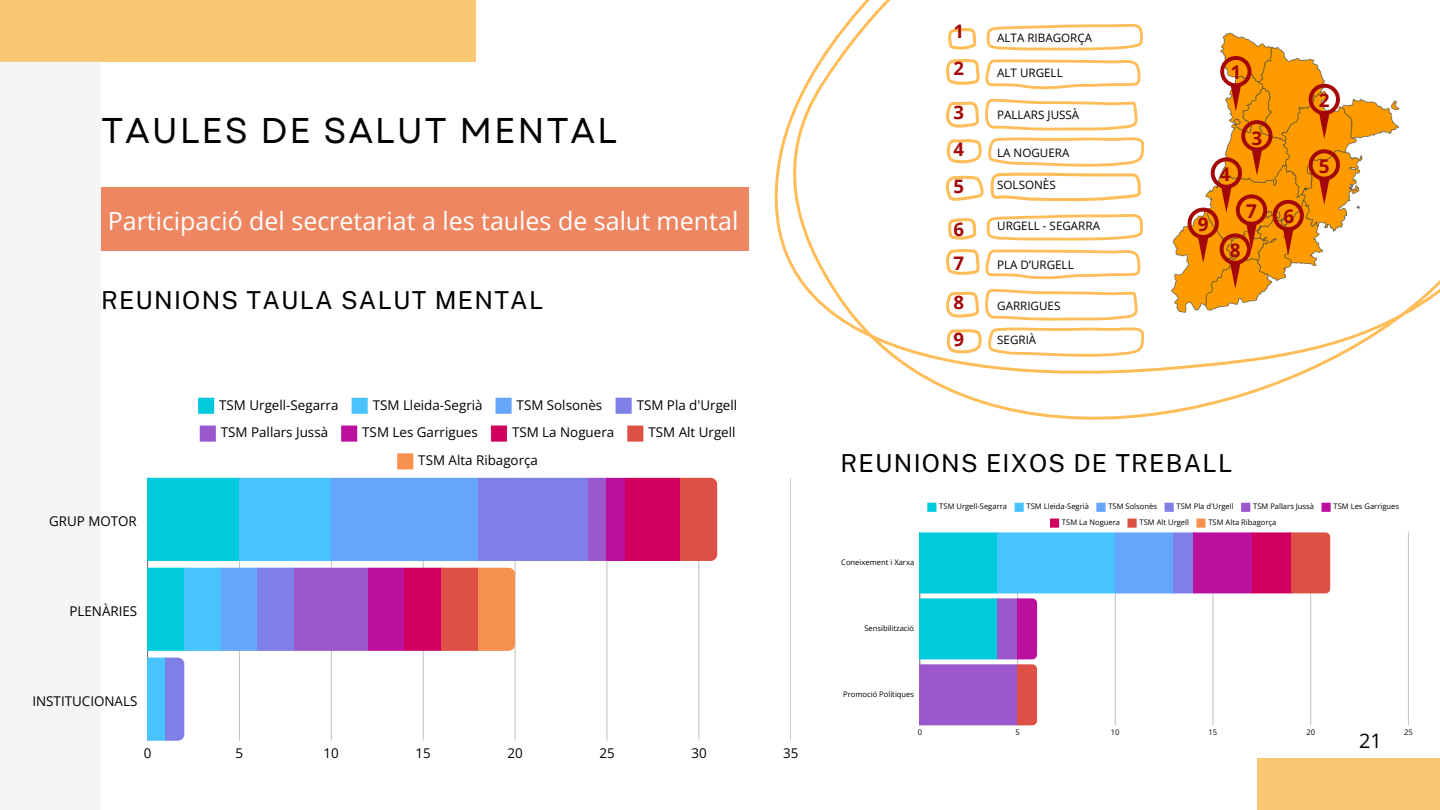
<style>
.page{position:relative;width:1440px;height:810px;background:#fff}
.page>*{position:absolute;margin:0;border:0;box-sizing:border-box;transform-origin:0 0}
.t1{font:35.8px "Garet";letter-spacing:.05em;color:#000}
.t2{font:25px "Open Sans";color:#fff}
.t3{font:24.8px "Public Sans";letter-spacing:.05em;color:#000}
.t4{font:20px "Open Sans";color:#000}
.t5{font:700 18.9px "Open Sans";color:#a40707}
.t6{font:700 18.6px "Open Sans";color:#a40707}
.t7{font:13.4px "Open Sans";color:#000}
.t8{font:11.6px "Open Sans";color:#000}
.t9{font:7.6px "Open Sans";color:#000}
</style>
<div class="page">
<div style="left:0;top:0;width:476px;height:61px;background:#fac772"></div>
<svg style="left:924px;top:378px;width:369px;height:42px"></svg>
<svg style="left:774px;top:0;width:666px;height:378px"></svg>
<div style="left:1257px;top:758px;width:183px;height:52px;background:#fac772"></div>
<svg style="left:987px;top:24px;width:156px;height:26px"></svg>
<svg style="left:947px;top:28px;width:30px;height:22px"></svg>
<svg style="left:945px;top:58px;width:196px;height:31px"></svg>
<svg style="left:945px;top:99px;width:193px;height:32px"></svg>
<svg style="left:945px;top:137px;width:200px;height:64px"></svg>
<svg style="left:987px;top:214px;width:156px;height:27px"></svg>
<svg style="left:988px;top:327px;width:157px;height:30px"></svg>
<svg style="left:947px;top:218px;width:30px;height:22px"></svg>
<svg style="left:945px;top:249px;width:196px;height:30px"></svg>
<svg style="left:945px;top:289px;width:193px;height:32px"></svg>
<svg style="left:946px;top:329px;width:36px;height:24px"></svg>
<div style="left:927px;top:503px;width:9px;height:9px;background:#00cadc"></div>
<div style="left:1015px;top:503px;width:9px;height:9px;background:#49c3fb"></div>
<div style="left:1096px;top:503px;width:10px;height:9px;background:#65a6fa"></div>
<div style="left:1165px;top:503px;width:9px;height:9px;background:#7e80e7"></div>
<div style="left:1241px;top:503px;width:9px;height:9px;background:#9b57cc"></div>
<div style="left:1322px;top:503px;width:9px;height:9px;background:#bb109d"></div>
<div style="left:1050px;top:519px;width:9px;height:9px;background:#d0005f"></div>
<div style="left:1128px;top:519px;width:9px;height:9px;background:#de4f45"></div>
<div style="left:1196px;top:519px;width:10px;height:9px;background:#f79150"></div>
<hr style="left:1408px;top:532px;width:1px;height:193px;background:#c5c5c5">
<svg style="left:920px;top:532px;width:410px;height:193px"></svg>
<div style="left:101px;top:187px;width:647px;height:64px;background:#ee8661"></div>
<div style="left:0;top:61px;width:101px;height:749px;background:#f5f5f3"></div>
<svg style="left:198px;top:398px;width:16px;height:16px"></svg>
<svg style="left:352px;top:398px;width:16px;height:16px"></svg>
<svg style="left:496px;top:398px;width:16px;height:16px"></svg>
<svg style="left:616px;top:398px;width:16px;height:16px"></svg>
<svg style="left:200px;top:426px;width:16px;height:16px"></svg>
<svg style="left:341px;top:426px;width:16px;height:16px"></svg>
<svg style="left:491px;top:426px;width:16px;height:16px"></svg>
<svg style="left:627px;top:426px;width:16px;height:16px"></svg>
<svg style="left:397px;top:453px;width:16px;height:16px"></svg>
<hr style="left:148px;top:478px;width:1px;height:263px;background:#000;opacity:.6">
<hr style="left:239px;top:478px;width:1px;height:263px;background:#c2c2c2">
<hr style="left:331px;top:478px;width:1px;height:263px;background:#cacaca">
<hr style="left:423px;top:478px;width:1px;height:263px;background:#d2d2d2">
<hr style="left:515px;top:478px;width:1px;height:263px;background:#dadada">
<hr style="left:607px;top:478px;width:1px;height:263px;background:#e2e2e2">
<hr style="left:699px;top:478px;width:1px;height:263px;background:#eaeaea">
<hr style="left:790px;top:478px;width:1px;height:263px;background:#ccc">
<svg style="left:148px;top:478px;width:569px;height:83px;background:#6b8bd2"></svg>
<svg style="left:148px;top:568px;width:367px;height:83px;background:#936eb0"></svg>
<svg style="left:148px;top:658px;width:36px;height:83px;background:#66a0f0"></svg>
<img style="left:1165px;top:21px;width:248px;height:294px">
<svg style="left:1188px;top:56px;width:152px;height:233px"></svg>
<p class="t1" style="left:101px;top:104px;width:518px">TAULES DE SALUT MENTAL</p>
<p class="t2" style="left:108px;top:203px;width:632px">Participació del secretariat a les taules de salut mental</p>
<p class="t3" style="left:101px;top:285px;width:444px">REUNIONS TAULA SALUT MENTAL</p>
<h3 class="t7" style="left:49px;top:512px;width:89px">GRUP MOTOR</h3>
<h3 class="t7" style="left:69px;top:601px;width:69px">PLENÀRIES</h3>
<h3 class="t7" style="left:32px;top:691px;width:106px">INSTITUCIONALS</h3>
<h3 class="t7" style="left:219px;top:395px;width:121px">TSM Urgell-Segarra</h3>
<h3 class="t7" style="left:373px;top:395px;width:111px">TSM Lleida-Segrià</h3>
<h3 class="t7" style="left:517px;top:395px;width:87px">TSM Solsonès</h3>
<h3 class="t7" style="left:637px;top:395px;width:102px">TSM Pla d'Urgell</h3>
<h3 class="t7" style="left:221px;top:423px;width:109px">TSM Pallars Jussà</h3>
<h3 class="t7" style="left:362px;top:423px;width:117px">TSM Les Garrigues</h3>
<h3 class="t7" style="left:512px;top:423px;width:104px">TSM La Noguera</h3>
<h3 class="t7" style="left:648px;top:423px;width:89px">TSM Alt Urgell</h3>
<h3 class="t7" style="left:418px;top:451px;width:121px">TSM Alta Ribagorça</h3>
<h3 class="t7" style="left:144px;top:744px;width:9px">0</h3>
<h3 class="t7" style="left:236px;top:744px;width:9px">5</h3>
<h3 class="t7" style="left:324px;top:744px;width:17px">10</h3>
<h3 class="t7" style="left:416px;top:744px;width:17px">15</h3>
<h3 class="t7" style="left:508px;top:744px;width:17px">20</h3>
<h3 class="t7" style="left:599px;top:744px;width:17px">25</h3>
<h3 class="t7" style="left:691px;top:744px;width:17px">30</h3>
<h3 class="t7" style="left:783px;top:744px;width:17px">35</h3>
<p class="t6" style="left:953px;top:18px;width:12px">1</p>
<p class="t6" style="left:953px;top:55px;width:12px">2</p>
<p class="t6" style="left:953px;top:99px;width:12px">3</p>
<p class="t6" style="left:953px;top:136px;width:12px">4</p>
<p class="t6" style="left:953px;top:173px;width:12px">5</p>
<p class="t8" style="left:997px;top:30px;width:96px">ALTA RIBAGORÇA</p>
<p class="t8" style="left:997px;top:64px;width:67px">ALT URGELL</p>
<p class="t8" style="left:997px;top:107px;width:84px">PALLARS JUSSÀ</p>
<p class="t8" style="left:997px;top:145px;width:74px">LA NOGUERA</p>
<p class="t8" style="left:997px;top:176px;width:60px">SOLSONÈS</p>
<p class="t6" style="left:953px;top:216px;width:12px">6</p>
<p class="t8" style="left:997px;top:218px;width:104px">URGELL - SEGARRA</p>
<h3 class="t6" style="left:953px;top:250px;width:12px">7</h3>
<h3 class="t8" style="left:997px;top:256px;width:78px">PLA D’URGELL</h3>
<h3 class="t6" style="left:953px;top:289px;width:12px">8</h3>
<h3 class="t8" style="left:997px;top:298px;width:65px">GARRIGUES</h3>
<h3 class="t6" style="left:953px;top:326px;width:12px">9</h3>
<h3 class="t8" style="left:997px;top:332px;width:41px">SEGRIÀ</h3>
<p class="t5" style="left:1230px;top:59px;width:12px">1</p>
<h3 class="t5" style="left:1198px;top:211px;width:12px">9</h3>
<p class="t5" style="left:1220px;top:161px;width:12px">4</p>
<p class="t5" style="left:1252px;top:125px;width:12px">3</p>
<h3 class="t5" style="left:1246px;top:198px;width:12px">7</h3>
<h3 class="t5" style="left:1284px;top:203px;width:12px">6</h3>
<h3 class="t5" style="left:1230px;top:237px;width:12px">8</h3>
<h3 class="t5" style="left:1319px;top:87px;width:12px">2</h3>
<h3 class="t5" style="left:1319px;top:153px;width:12px">5</h3>
<p class="t3" style="left:841px;top:449px;width:393px">REUNIONS EIXOS DE TREBALL</p>
<p class="t9" style="left:841px;top:557px;width:75px">Coneixement i Xarxa</p>
<p class="t9" style="left:864px;top:623px;width:51px">Sensibilització</p>
<p class="t9" style="left:843px;top:689px;width:72px">Promoció Polítiques</p>
<p class="t9" style="left:939px;top:501px;width:69px">TSM Urgell-Segarra</p>
<p class="t9" style="left:1027px;top:501px;width:64px">TSM Lleida-Segrià</p>
<p class="t9" style="left:1108px;top:501px;width:50px">TSM Solsonès</p>
<p class="t9" style="left:1177px;top:501px;width:59px">TSM Pla d'Urgell</p>
<p class="t9" style="left:1253px;top:501px;width:62px">TSM Pallars Jussà</p>
<p class="t9" style="left:1334px;top:501px;width:67px">TSM Les Garrigues</p>
<p class="t9" style="left:1062px;top:517px;width:60px">TSM La Noguera</p>
<p class="t9" style="left:1140px;top:517px;width:51px">TSM Alt Urgell</p>
<p class="t9" style="left:1208px;top:517px;width:70px">TSM Alta Ribagorça</p>
<p class="t9" style="left:918px;top:727px;width:6px">0</p>
<p class="t9" style="left:1015px;top:727px;width:6px">5</p>
<p class="t9" style="left:1111px;top:727px;width:10px">10</p>
<p class="t9" style="left:1209px;top:727px;width:10px">15</p>
<p class="t9" style="left:1306px;top:727px;width:10px">20</p>
<p class="t9" style="left:1404px;top:727px;width:10px">25</p>
<h3 class="t4" style="left:1359px;top:727px;width:24px">21</h3>
</div>
